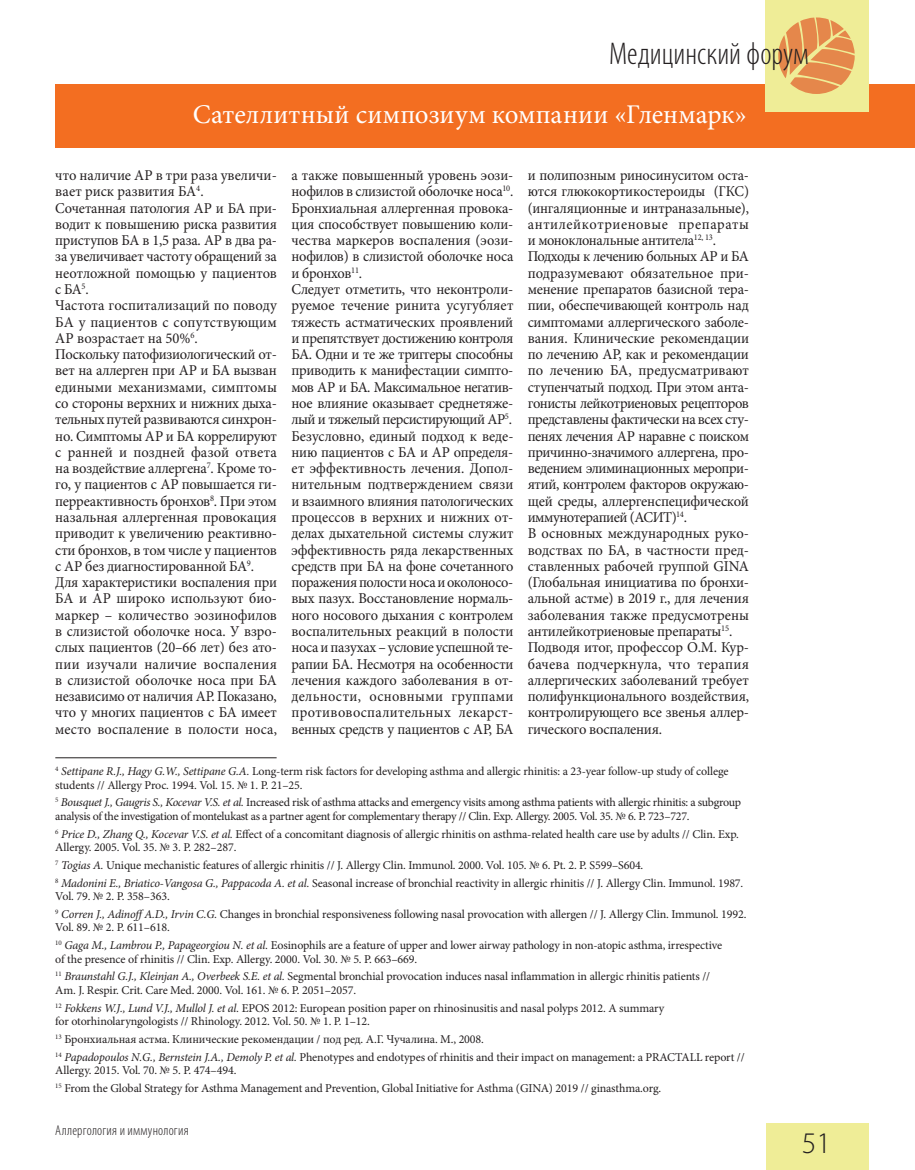
<style>
.page{position:relative;width:915px;height:1170px;background:#fff}
.page>*{position:absolute;margin:0;border:0;box-sizing:border-box;transform-origin:0 0}
.t1{font:300 condensed 31.5px "Myriad Pro";color:#231f20}
.t2{font:300 30px "Myriad Pro";color:#231f20}
.t3{font:27px "Minion Pro";letter-spacing:.01em;color:#fff}
.t4{font:15px/16.2px "Minion Pro";letter-spacing:-.015em;color:#231f20;scale:.96 1}
.t5{font:15px/16.4px "Minion Pro";letter-spacing:-.015em;color:#231f20}
.t6{font:300 condensed 14.25px "Myriad Pro";letter-spacing:.015em;color:#231f20}
.t7{font:12px/17.7px "Minion Pro";letter-spacing:-.015em;color:#231f20}
.s1{font-style:italic}
</style>
<div class="page">
<div style="left:55px;top:84px;width:859px;height:63px;background:#f36e21"></div>
<div style="left:764px;top:0;width:103px;height:111px;background:#efed97"></div>
<svg style="left:778px;top:17px;width:76px;height:77px"></svg>
<div style="left:765px;top:1123px;width:102px;height:46px;background:#efed97"></div>
<hr style="left:55px;top:757px;width:221px;height:1px;background:#231f20">
<h1 class="t1" style="left:608px;top:35px;width:201px">Медицинский форум</h1>
<h3 class="t3" style="left:193px;top:96px;width:555px">Сателлитный симпозиум компании «Гленмарк»</h3>
<p class="t5" style="left:55px;top:167px;width:223px">что наличие АР в три раза увеличи&shy;вает риск развития БА<sup>4</sup>.<br>Сочетанная патология АР и БА при&shy;водит к повышению риска развития приступов БА в 1,5 раза. АР в два ра&shy;за увеличивает частоту обращений за неотложной помощью у пациентов с БА<sup>5</sup>.<br>Частота госпитализаций по поводу<br>БА у пациентов с сопутствующим<br>АР возрастает на 50%<sup>6</sup>.<br>Поскольку патофизиологический от&shy;вет на аллерген при АР и БА вызван едиными механизмами, симптомы со стороны верхних и нижних дыха&shy;тельных путей развиваются синхрон&shy;но. Симптомы АР и БА коррелируют с ранней и поздней фазой ответа на воздействие аллергена<sup>7</sup>. Кроме то&shy;го, у пациентов с АР повышается ги&shy;перреактивность бронхов<sup>8</sup>. При этом назальная аллергенная провокация приводит к увеличению реактивно&shy;сти бронхов, в том числе у пациентов с АР без диагностированной БА<sup>9</sup>.<br>Для характеристики воспаления при<br>БА и АР широко используют био&shy;маркер – количество эозинофилов в слизистой оболочке носа. У взро&shy;слых пациентов (20–66 лет) без ато&shy;пии изучали наличие воспаления в слизистой оболочке носа при БА независимо от наличия АР. Показано, что у многих пациентов с БА имеет место воспаление в полости носа,</p>
<p class="t4" style="left:291px;top:167px;width:233px">а также повышенный уровень эози&shy;нофилов в слизистой оболочке носа<sup>10</sup>.<br>Бронхиальная аллергенная провока&shy;ция способствует повышению коли&shy;чества маркеров воспаления (эози&shy;нофилов) в слизистой оболочке носа и бронхов<sup>11</sup>.<br>Следует отметить, что неконтроли&shy;руемое течение ринита усугубляет тяжесть астматических проявлений и препятствует достижению контроля БА. Одни и те же триггеры способны приводить к манифестации симпто&shy;мов АР и БА. Максимальное негатив&shy;ное влияние оказывает среднетяже&shy;лый и тяжелый персистирующий АР<sup>5</sup>.<br>Безусловно, единый подход к веде&shy;нию пациентов с БА и АР определя&shy;ет эффективность лечения. Допол&shy;нительным подтверждением связи и взаимного влияния патологических процессов в верхних и нижних от&shy;делах дыхательной системы служит эффективность ряда лекарственных средств при БА на фоне сочетанного поражения полости носа и околоносо&shy;вых пазух. Восстановление нормаль&shy;ного носового дыхания с контролем воспалительных реакций в полости носа и пазухах – условие успешной те&shy;рапии БА. Несмотря на особенности лечения каждого заболевания в от&shy;дельности, основными группами противовоспалительных лекарст&shy;венных средств у пациентов с АР, БА</p>
<p class="t4" style="left:527px;top:167px;width:232px">и полипозным риносинуситом оста&shy;ются глюкокортикостероиды (ГКС) (ингаляционные и интраназальные), антилейкотриеновые препараты и моноклональные антитела<sup>12,</sup> <sup>13</sup>.<br>Подходы к лечению больных АР и БА подразумевают обязательное при&shy;менение препаратов базисной тера&shy;пии, обеспечивающей контроль над симптомами аллергического заболе&shy;вания. Клинические рекомендации по лечению АР, как и рекомендации по лечению БА, предусматривают ступенчатый подход. При этом анта&shy;гонисты лейкотриеновых рецепторов представлены фактически на всех сту&shy;пенях лечения АР наравне с поиском причинно-значимого аллергена, про&shy;ведением элиминационных меропри&shy;ятий, контролем факторов окружаю&shy;щей среды, аллергенспецифической иммунотерапией (АСИТ)<sup>14</sup>.<br>В основных международных руко&shy;водствах по БА, в частности пред&shy;ставленных рабочей группой GINA (Глобальная инициатива по бронхи&shy;альной астме) в 2019 г., для лечения заболевания также предусмотрены антилейкотриеновые препараты<sup>15</sup>.<br>Подводя итог, профессор О.М. Кур&shy;бачева подчеркнула, что терапия аллергических заболеваний требует полифункционального воздействия, контролирующего все звенья аллер&shy;гического воспаления.</p>
<p class="t7" style="left:55px;top:764px;width:674px;line-height:13.5px"><sup>4</sup> <span class="s1">Settipane R.J., Hagy G.W., Settipane G.A.</span> Long-term risk factors for developing asthma and allergic rhinitis: a 23-year follow-up study of college students // Allergy Proc. 1994. Vol. 15. № 1. P. 21–25.</p>
<p class="t7" style="left:55px;top:795px;width:687px;line-height:13.5px"><sup>5</sup> <span class="s1">Bousquet J., Gaugris S., Kocevar V.S. et al.</span> Increased risk of asthma attacks and emergency visits among asthma patients with allergic rhinitis: a subgroup analysis of the investigation of montelukast as a partner agent for complementary therapy // Clin. Exp. Allergy. 2005. Vol. 35. № 6. P. 723–727.</p>
<p class="t7" style="left:55px;top:827px;width:684px;line-height:13.5px"><sup>6</sup> <span class="s1">Price D., Zhang Q., Kocevar V.S. et al.</span> Effect of a concomitant diagnosis of allergic rhinitis on asthma-related health care use by adults // Clin. Exp.<br>Allergy. 2005. Vol. 35. № 3. P. 282–287.</p>
<p class="t7" style="left:55px;top:856px;width:689px"><sup>7</sup> <span class="s1">Togias A.</span> Unique mechanistic features of allergic rhinitis // J. Allergy Clin. Immunol. 2000. Vol. 105. № 6. Pt. 2. P. S599–S604.<br><sup>8</sup> <span class="s1">Madonini E., Briatico-Vangosa G., Pappacoda A. et al.</span> Seasonal increase of bronchial reactivity in allergic rhinitis // J. Allergy Clin. Immunol. 1987.</p>
<p class="t7" style="left:55px;top:887px;width:692px">Vol. 79. № 2. P. 358–363.<br><sup>9</sup> <span class="s1">Corren J., AdinoffA.D., Irvin C.G.</span> Changes in bronchial responsiveness following nasal provocation with allergen // J. Allergy Clin. Immunol. 1992.</p>
<p class="t7" style="left:55px;top:918px;width:668px">Vol. 89. № 2. P. 611–618.<br><sup>10</sup> <span class="s1">Gaga M., Lambrou P., Papageorgiou N. et al.</span> Eosinophils are a feature of upper and lower airway pathology in non-atopic asthma, irrespective</p>
<p class="t7" style="left:55px;top:949px;width:656px">of the presence of rhinitis // Clin. Exp. Allergy. 2000. Vol. 30. № 5. P. 663–669.<br><sup>11</sup> <span class="s1">Braunstahl G.J., Kleinjan A., Overbeek S.E. et al.</span> Segmental bronchial provocation induces nasal inflammation in allergic rhinitis patients //</p>
<p class="t7" style="left:55px;top:981px;width:610px">Am. J. Respir. Crit. Care Med. 2000. Vol. 161. № 6. P. 2051–2057.<br><sup>12</sup> <span class="s1">Fokkens W.J., Lund V.J., Mullol J. et al.</span> EPOS 2012: European position paper on rhinosinusitis and nasal polyps 2012. A summary</p>
<p class="t7" style="left:55px;top:1012px;width:690px">for otorhinolaryngologists // Rhinology. 2012. Vol. 50. № 1. P. 1–12.<br><sup>13</sup> Бронхиальная астма. Клинические рекомендации / под ред. А.Г. Чучалина. М., 2008.<br><sup>14</sup> <span class="s1">Papadopoulos N.G., Bernstein J.A., Demoly P. et al.</span> Phenotypes and endotypes of rhinitis and their impact on management: a PRACTALL report //</p>
<p class="t7" style="left:55px;top:1061px;width:607px">Allergy. 2015. Vol. 70. № 5. P. 474–494.<br><sup>15</sup> From the Global Strategy for Asthma Management and Prevention, Global Initiative for Asthma (GINA) 2019 // ginasthma.org.</p>
<p class="t6" style="left:55px;top:1121px;width:135px">Аллергология и иммунология</p>
<h2 class="t2" style="left:801px;top:1125px;width:31px">51</h2>
</div>
